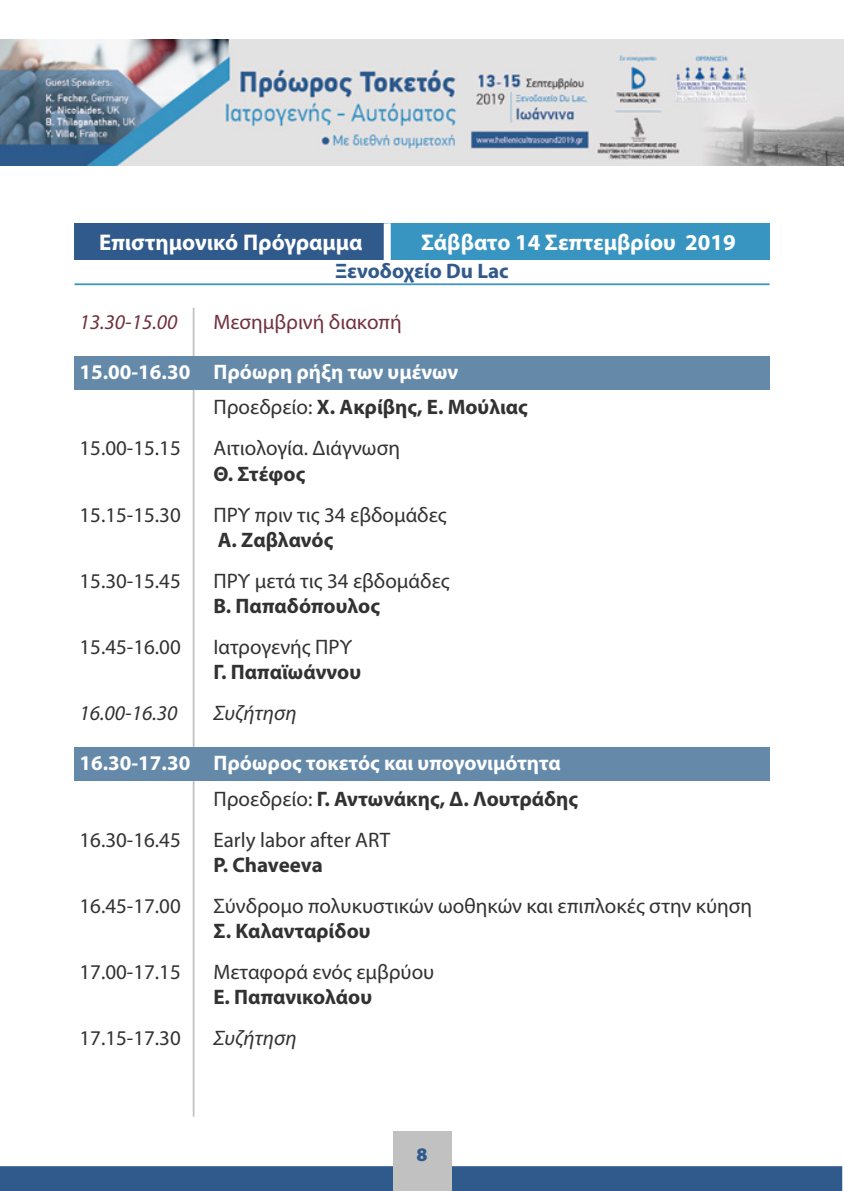
<style>
.page{position:relative;width:844px;height:1191px;background:#fff}
.page>*{position:absolute;margin:0;border:0;box-sizing:border-box;transform-origin:0 0}
.t1{font:700 22.75px "Myriad Pro";color:#fff}
.t2{font:21px "Myriad Pro";color:#323232}
.t3{font:700 21px/35.2px "Myriad Pro";color:#fff}
.t4{font:700 21px "Myriad Pro";color:#323232}
.t5{font:italic 21px "Myriad Pro";color:#323232}
.t6{font:21px "Myriad Pro";color:#71313d}
.t7{font:700 21px "Myriad Pro";color:#305a8c}
.t8{font:italic 21px "Myriad Pro";color:#71313d}
.t9{font:900 19.25px "Myriad Pro";color:#305a8c}
.s1{font-weight:400;color:#323232}
.s2{color:#323232}
</style>
<div class="page">
<div style="left:0;top:1166px;width:842px;height:25px;background:#305a8c"></div>
<div style="left:392px;top:1131px;width:59px;height:60px;background:#c1c1c1"></div>
<img style="left:0;top:40px;width:843px;height:125px">
<hr style="left:193px;top:308px;width:1px;height:808px;background:#c1c1c1">
<hr style="left:74px;top:283px;width:695px;height:2px;background:#3895c2">
<div style="left:74px;top:356px;width:695px;height:33px;background:#6489a9"></div>
<div style="left:74px;top:747px;width:695px;height:33px;background:#6489a9"></div>
<div style="left:74px;top:223px;width:313px;height:37px;background:#305a8c"></div>
<div style="left:387px;top:223px;width:382px;height:37px;background:#3895c2"></div>
<div style="left:383px;top:223px;width:7px;height:37px;background:#fff"></div>
<p class="t1" style="left:99px;top:228px;width:265px">Επιστημονικό Πρόγραμμα</p>
<p class="t1" style="left:421px;top:228px;width:316px">Σάββατο 14 Σεπτεμβρίου 2019</p>
<p class="t7" style="left:335px;top:258px;width:175px">Ξενοδοχείο Du Lac</p>
<p class="t8" style="left:79px;top:309px;width:99px">13.30-15.00</p>
<p class="t6" style="left:213px;top:309px;width:190px">Μεσημβρινή διακοπή</p>
<p class="t3" style="left:213px;top:354px;width:316px;text-indent:-134px">15.00-16.30 Πρόωρη ρήξη των υμένων<br><span class="s1">Προεδρείο:</span> <span class="s2">Χ. Ακρίβης, Ε. Μούλιας</span></p>
<p class="t2" style="left:79px;top:435px;width:103px">15.00-15.15</p>
<p class="t2" style="left:213px;top:435px;width:188px">Αιτιολογία. Διάγνωση</p>
<p class="t4" style="left:213px;top:460px;width:93px">Θ. Στέφος</p>
<p class="t2" style="left:79px;top:501px;width:103px">15.15-15.30</p>
<p class="t2" style="left:213px;top:501px;width:235px">ΠΡΥ πριν τις 34 εβδομάδες</p>
<p class="t4" style="left:218px;top:526px;width:117px">Α. Ζαβλανός</p>
<p class="t2" style="left:79px;top:568px;width:103px">15.30-15.45</p>
<p class="t2" style="left:213px;top:568px;width:237px">ΠΡΥ μετά τις 34 εβδομάδες</p>
<p class="t4" style="left:213px;top:592px;width:168px">Β. Παπαδόπουλος</p>
<p class="t2" style="left:79px;top:634px;width:103px">15.45-16.00</p>
<p class="t2" style="left:213px;top:634px;width:140px">Ιατρογενής ΠΡΥ</p>
<p class="t4" style="left:213px;top:658px;width:149px">Γ. Παπαϊωάννου</p>
<p class="t5" style="left:79px;top:700px;width:99px">16.00-16.30</p>
<p class="t5" style="left:213px;top:700px;width:85px">Συζήτηση</p>
<p class="t3" style="left:213px;top:745px;width:366px;text-indent:-134px">16.30-17.30 Πρόωρος τοκετός και υπογονιμότητα<br><span class="s1">Προεδρείο:</span> <span class="s2">Γ. Αντωνάκης, Δ. Λουτράδης</span></p>
<p class="t2" style="left:79px;top:826px;width:103px">16.30-16.45</p>
<p class="t2" style="left:213px;top:826px;width:178px">Early labor after ART</p>
<p class="t4" style="left:213px;top:851px;width:111px">P. Chaveeva</p>
<p class="t2" style="left:79px;top:892px;width:103px">16.45-17.00</p>
<p class="t2" style="left:213px;top:892px;width:540px">Σύνδρομο πολυκυστικών ωοθηκών και επιπλοκές στην κύηση</p>
<p class="t4" style="left:213px;top:917px;width:158px">Σ. Καλανταρίδου</p>
<p class="t2" style="left:79px;top:959px;width:103px">17.00-17.15</p>
<p class="t2" style="left:213px;top:959px;width:222px">Μεταφορά ενός εμβρύου</p>
<p class="t4" style="left:213px;top:983px;width:160px">Ε. Παπανικολάου</p>
<p class="t2" style="left:79px;top:1025px;width:103px">17.15-17.30</p>
<p class="t5" style="left:213px;top:1025px;width:85px">Συζήτηση</p>
<p class="t9" style="left:416px;top:1141px;width:13px">8</p>
</div>
